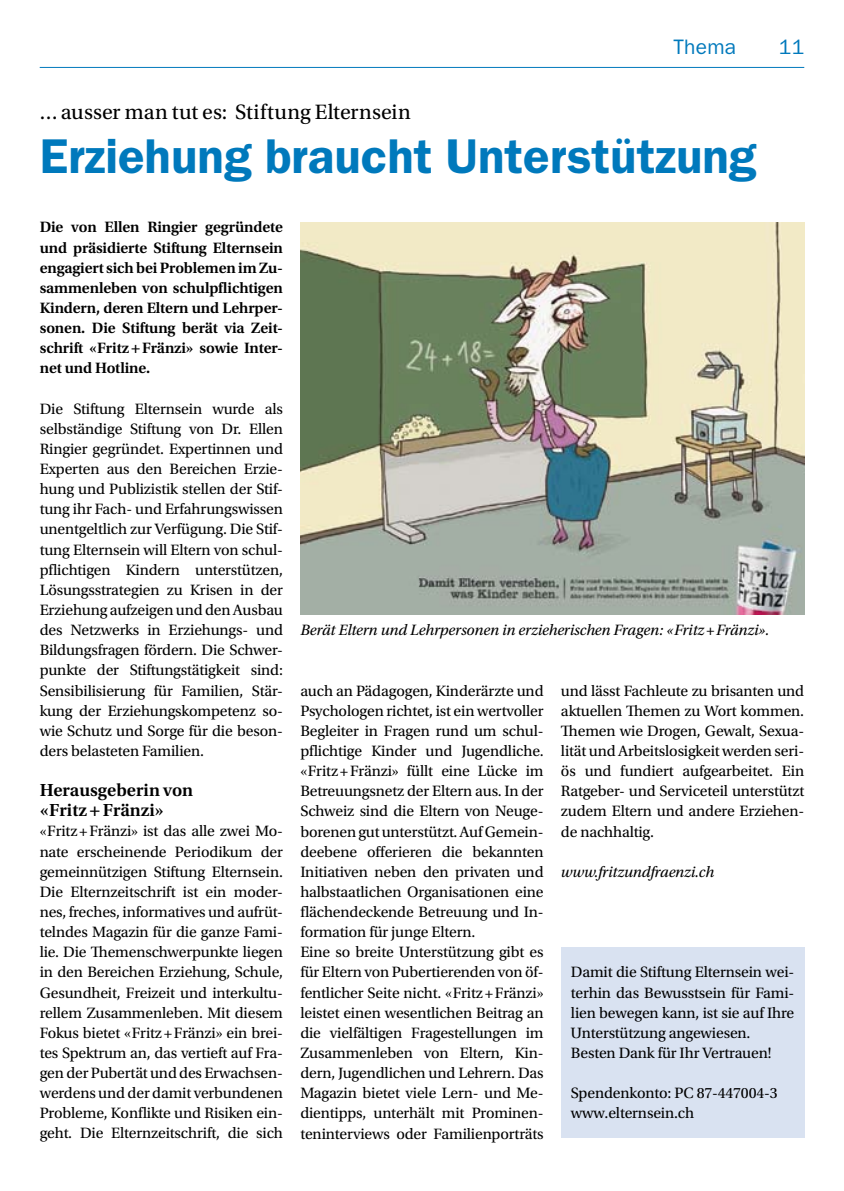
<style>
.page{position:relative;width:844px;height:1191px;background:#fff}
.page>*{position:absolute;margin:0;border:0;box-sizing:border-box;transform-origin:0 0}
.t1{font:600 49px "ITC Franklin Gothic Std";color:#0079bc}
.t2{font:21.88px "Utopia Std";letter-spacing:.005em;color:#000}
.t3{font:21px "ITC Franklin Gothic Std";letter-spacing:.01em;color:#0079bc}
.t4{font:600 18.38px/20.1px "Utopia Std";color:#000}
.t5{font:15.75px/20.1px "Utopia Std";letter-spacing:-.01em;color:#000;text-align:justify}
.t6{font:600 15.75px/20.1px "Utopia Std";letter-spacing:-.01em;color:#000;text-align:justify}
.t7{font:italic 15.75px "Utopia Std";letter-spacing:-.01em;color:#000}
</style>
<div class="page">
<hr style="left:40px;top:67px;width:764px;height:1px;background:#0079bc">
<div style="left:561px;top:947px;width:243px;height:190px;background:#d9e2f1"></div>
<img style="left:300px;top:222px;width:504px;height:393px">
<h3 class="t3" style="left:673px;top:35px;width:64px">Thema</h3>
<h3 class="t3" style="left:778px;top:35px;width:27px">11</h3>
<h2 class="t2" style="left:40px;top:100px;width:372px">… ausser man tut es: Stiftung Elternsein</h2>
<h1 class="t1" style="left:40px;top:127px;width:718px">Erziehung braucht Unterstützung</h1>
<p class="t6" style="left:40px;top:217px;width:245px">Die von Ellen Ringier gegründete und präsidierte Stiftung Elternsein engagiert sich bei Problemen im Zu&shy;sammenleben von schulpflichtigen Kindern, deren Eltern und Lehrper&shy;sonen. Die Stiftung berät via Zeit&shy;schrift «Fritz + Fränzi» sowie Inter&shy;net und Hotline.</p>
<p class="t5" style="left:40px;top:399px;width:245px">Die Stiftung Elternsein wurde als selbständige Stiftung von Dr. Ellen Ringier gegründet. Expertinnen und Experten aus den Bereichen Erzie&shy;hung und Publizistik stellen der Stif&shy;tung ihr Fach- und Erfahrungswissen unentgeltlich zur Verfügung. Die Stif&shy;tung Elternsein will Eltern von schul&shy;pflichtigen Kindern unterstützen, Lösungsstrategien zu Krisen in der Erziehung aufzeigen und den Ausbau des Netzwerks in Erziehungs- und Bildungsfragen fördern. Die Schwer&shy;punkte der Stiftungstätigkeit sind:<br>Sensibilisierung für Familien, Stär&shy;kung der Erziehungskompetenz so&shy;wie Schutz und Sorge für die beson&shy;ders belasteten Familien.</p>
<p class="t4" style="left:40px;top:780px;width:155px">Herausgeberin von «Fritz + Fränzi»</p>
<p class="t5" style="left:40px;top:821px;width:245px">«Fritz + Fränzi» ist das alle zwei Mo&shy;nate erscheinende Periodikum der gemeinnützigen Stiftung Elternsein.<br>Die Elternzeitschrift ist ein moder&shy;nes, freches, informatives und aufrüt&shy;telndes Magazin für die ganze Fami&shy;lie. Die Themenschwerpunkte liegen in den Bereichen Erziehung, Schule, Gesundheit, Freizeit und interkultu&shy;rellem Zusammenleben. Mit diesem Fokus bietet «Fritz + Fränzi» ein brei&shy;tes Spektrum an, das vertieft auf Fra&shy;gen der Pubertät und des Erwachsen&shy;werdens und der damit verbundenen Probleme, Konflikte und Risiken ein&shy;geht. Die Elternzeitschrift, die sich</p>
<p class="t7" style="left:300px;top:621px;width:470px">Berät Eltern und Lehrpersonen in erzieherischen Fragen: «Fritz + Fränzi».</p>
<p class="t5" style="left:300px;top:680px;width:245px;text-align:left">auch an Pädagogen, Kinderärzte und Psychologen richtet, ist ein wertvoller Begleiter in Fragen rund um schul&shy;pflichtige Kinder und Jugendliche. «Fritz + Fränzi» füllt eine Lücke im Betreuungsnetz der Eltern aus. In der Schweiz sind die Eltern von Neuge&shy;borenen gut unterstützt. Auf Gemein&shy;deebene offerieren die bekannten Initiativen neben den privaten und halbstaatlichen Organisationen eine flächendeckende Betreuung und In&shy;formation für junge Eltern.<br>Eine so breite Unterstützung gibt es für Eltern von Pubertierenden von öf&shy;fentlicher Seite nicht. «Fritz + Fränzi» leistet einen wesentlichen Beitrag an die vielfältigen Fragestellungen im Zusammenleben von Eltern, Kin&shy;dern, Jugendlichen und Lehrern. Das Magazin bietet viele Lern- und Me&shy;dientipps, unterhält mit Prominen&shy;teninterviews oder Familienporträts</p>
<p class="t5" style="left:561px;top:681px;width:245px">und lässt Fachleute zu brisanten und aktuellen Themen zu Wort kommen.<br>Themen wie Drogen, Gewalt, Sexua&shy;lität und Arbeitslosigkeit werden seri&shy;ös und fundiert aufgearbeitet. Ein Ratgeber- und Serviceteil unterstützt zudem Eltern und andere Erziehen&shy;de nachhaltig.</p>
<p class="t7" style="left:561px;top:863px;width:155px">www.fritzundfraenzi.ch</p>
<p class="t5" style="left:570px;top:962px;width:225px;text-align:left">Damit die Stiftung Elternsein wei&shy;terhin das Bewusstsein für Fami&shy;lien bewegen kann, ist sie auf Ihre<br>Unterstützung angewiesen.<br>Besten Dank für Ihr Vertrauen!</p>
<p class="t5" style="left:570px;top:1083px;width:208px">Spendenkonto: PC 87-447004-3 www.elternsein.ch</p>
</div>
